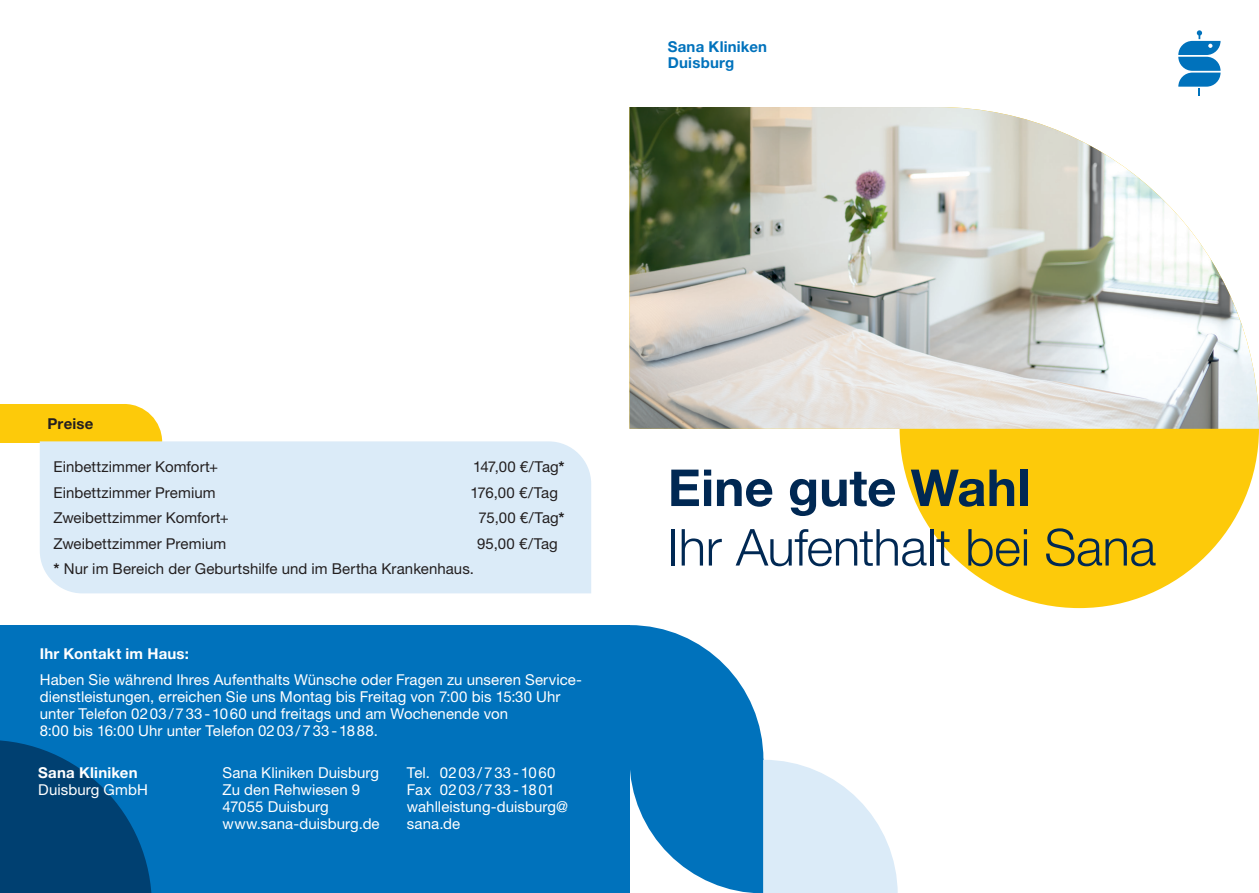
<style>
.page{position:relative;width:1259px;height:893px;background:#fff}
.page>*{position:absolute;margin:0;border:0;box-sizing:border-box;transform-origin:0 0}
.t1{font:300 51px "Helvetica Neue LT";letter-spacing:-.005em;color:#002853}
.t2{font:700 51px "Helvetica Neue LT Pro";color:#002853}
.t3{font:15px/17px "Helvetica Neue LT Std";letter-spacing:.005em;color:#fff}
.t4{font:15px "Helvetica Neue LT Std";letter-spacing:.005em;color:#231f20}
.t5{font:700 15px "Helvetica Neue LT Pro";letter-spacing:.015em;color:#fff}
.t6{font:700 15px/16.5px "Helvetica Neue LT Pro";letter-spacing:.015em;color:#0072bc}
.t7{font:700 15px "Helvetica Neue LT Pro";letter-spacing:.015em;color:#231f20}
.s1{font-weight:700}
</style>
<div class="page">
<svg style="left:899px;top:429px;width:360px;height:179px;fill:#fdca0a"></svg>
<img style="left:629px;top:107px;width:630px;height:322px">
<div style="left:0;top:625px;width:629px;height:268px;background:#0072bc"></div>
<svg style="left:124px;top:404px;width:38px;height:37px"></svg>
<div style="left:0;top:404px;width:124px;height:38px;background:#fdca0a"></div>
<svg style="left:629px;top:625px;width:268px;height:268px"></svg>
<svg style="left:0;top:740px;width:152px;height:153px"></svg>
<div style="left:40px;top:441px;width:551px;height:152px;background:#dbebf8"></div>
<svg style="left:1178px;top:30px;width:42px;height:65px"></svg>
<p class="t6" style="left:668px;top:38px;width:101px">Sana Kliniken<br>Duisburg</p>
<p class="t7" style="left:48px;top:415px;width:47px">Preise</p>
<p class="t4" style="left:54px;top:458px;width:166px">Einbettzimmer Komfort+</p>
<p class="t4" style="left:473px;top:458px;width:93px">147,00 €/Tag<span class="s1">*</span></p>
<p class="t4" style="left:54px;top:483px;width:163px">Einbettzimmer Premium</p>
<p class="t4" style="left:470px;top:483px;width:89px">176,00 €/Tag</p>
<p class="t4" style="left:54px;top:509px;width:177px">Zweibettzimmer Komfort+</p>
<p class="t4" style="left:478px;top:509px;width:88px">75,00 €/Tag<span class="s1">*</span></p>
<p class="t4" style="left:54px;top:534px;width:174px">Zweibettzimmer Premium</p>
<p class="t4" style="left:477px;top:534px;width:82px">95,00 €/Tag</p>
<p class="t4" style="left:54px;top:560px;width:422px"><span class="s1">*</span> Nur im Bereich der Geburtshilfe und im Bertha Krankenhaus.</p>
<p class="t5" style="left:40px;top:644px;width:151px">Ihr Kontakt im Haus:</p>
<p class="t3" style="left:40px;top:671px;width:544px">Haben Sie während Ihres Aufenthalts Wünsche oder Fragen zu unseren Service&shy;dienstleistungen, erreichen Sie uns Montag bis Freitag von 7:00 bis 15:30 Uhr unter Telefon 0203/733-1060 und freitags und am Wochenende von<br>8:00 bis 16:00 Uhr unter Telefon 0203/733-1888.</p>
<p class="t5" style="left:38px;top:763px;width:101px">Sana Kliniken</p>
<p class="t3" style="left:38px;top:781px;width:111px">Duisburg GmbH</p>
<p class="t3" style="left:223px;top:764px;width:159px">Sana Kliniken Duisburg<br>Zu den Rehwiesen 9<br>47055 Duisburg www.sana-duisburg.de</p>
<p class="t3" style="left:407px;top:764px;width:163px">Tel. 0203/733-1060<br>Fax 0203/733-1801 wahlleistung-duisburg@ sana.de</p>
<h1 class="t2" style="left:668px;top:456px;width:364px">Eine gute Wahl</h1>
<h1 class="t1" style="left:668px;top:516px;width:490px">Ihr Aufenthalt bei Sana</h1>
</div>
